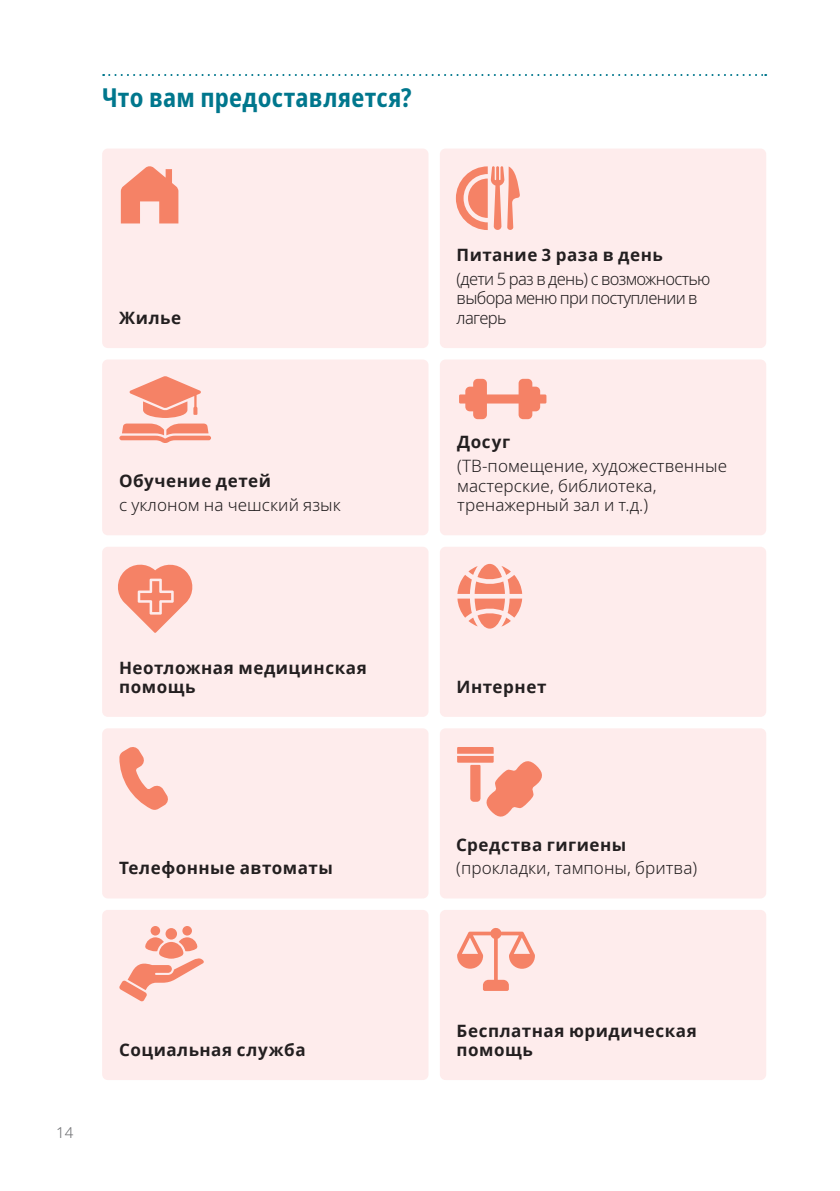
<style>
.page{position:relative;width:840px;height:1191px;background:#fff}
.page>*{position:absolute;margin:0;border:0;box-sizing:border-box;transform-origin:0 0}
.t1{font:700 condensed 26px "Noto Sans";letter-spacing:.01em;color:#00778d}
.t2{font:700 17px/18.8px "Noto Sans";letter-spacing:.03em;color:#231f20}
.t3{font:300 17px/19.4px "Noto Sans";letter-spacing:.005em;color:#231f20}
.t4{font:300 17px/19.4px "Noto Sans";letter-spacing:-.04em;color:#231f20}
.t5{font:300 15px "Noto Sans";color:#6d6e71}
</style>
<div class="page">
<svg style="left:103px;top:74px;width:662px;height:2px"></svg>
<div style="left:102px;top:148px;width:326px;height:200px;background:#feecec;border-radius:6px"></div>
<div style="left:439px;top:148px;width:326px;height:200px;background:#feecec;border-radius:6px"></div>
<svg style="left:121px;top:166px;width:57px;height:57px"></svg>
<svg style="left:455px;top:166px;width:64px;height:64px"></svg>
<div style="left:102px;top:547px;width:326px;height:170px;background:#feecec;border-radius:6px"></div>
<div style="left:439px;top:547px;width:326px;height:170px;background:#feecec;border-radius:6px"></div>
<svg style="left:118px;top:564px;width:75px;height:69px"></svg>
<svg style="left:457px;top:563px;width:65px;height:66px"></svg>
<div style="left:102px;top:728px;width:326px;height:170px;background:#feecec;border-radius:6px"></div>
<div style="left:439px;top:728px;width:326px;height:170px;background:#feecec;border-radius:6px"></div>
<svg style="left:119px;top:747px;width:49px;height:63px"></svg>
<svg style="left:457px;top:747px;width:85px;height:70px"></svg>
<div style="left:102px;top:910px;width:326px;height:170px;background:#feecec;border-radius:6px"></div>
<div style="left:439px;top:910px;width:326px;height:170px;background:#feecec;border-radius:6px"></div>
<svg style="left:119px;top:926px;width:85px;height:75px"></svg>
<svg style="left:457px;top:928px;width:77px;height:63px"></svg>
<div style="left:102px;top:359px;width:326px;height:176px;background:#feecec;border-radius:6px"></div>
<div style="left:439px;top:359px;width:326px;height:176px;background:#feecec;border-radius:6px"></div>
<svg style="left:459px;top:379px;width:87px;height:40px"></svg>
<svg style="left:119px;top:376px;width:92px;height:67px"></svg>
<h1 class="t1" style="left:102px;top:79px;width:311px">Что вам предоставляется?</h1>
<p class="t2" style="left:119px;top:309px;width:64px">Жилье</p>
<p class="t2" style="left:119px;top:472px;width:153px">Обучение детей</p>
<p class="t3" style="left:119px;top:496px;width:223px">с уклоном на чешский язык</p>
<p class="t2" style="left:456px;top:246px;width:207px">Питание 3 раза в день</p>
<p class="t4" style="left:456px;top:269px;width:255px">(дети 5 раз в день) с возможностью выбора меню при поступлении в лагерь</p>
<p class="t2" style="left:457px;top:433px;width:54px">Досуг</p>
<p class="t3" style="left:457px;top:457px;width:271px">(ТВ-помещение, художественные мастерские, библиотека, тренажерный зал и т.д.)</p>
<p class="t2" style="left:119px;top:659px;width:249px">Неотложная медицинская помощь</p>
<p class="t2" style="left:119px;top:859px;width:215px">Телефонные автоматы</p>
<p class="t2" style="left:456px;top:677px;width:91px">Интернет</p>
<p class="t2" style="left:456px;top:835px;width:171px">Средства гигиены</p>
<p class="t3" style="left:456px;top:859px;width:242px">(прокладки, тампоны, бритва)</p>
<p class="t5" style="left:56px;top:1121px;width:19px">14</p>
<p class="t2" style="left:119px;top:1040px;width:188px">Социальная служба</p>
<p class="t2" style="left:456px;top:1022px;width:241px">Бесплатная юридическая помощь</p>
</div>
